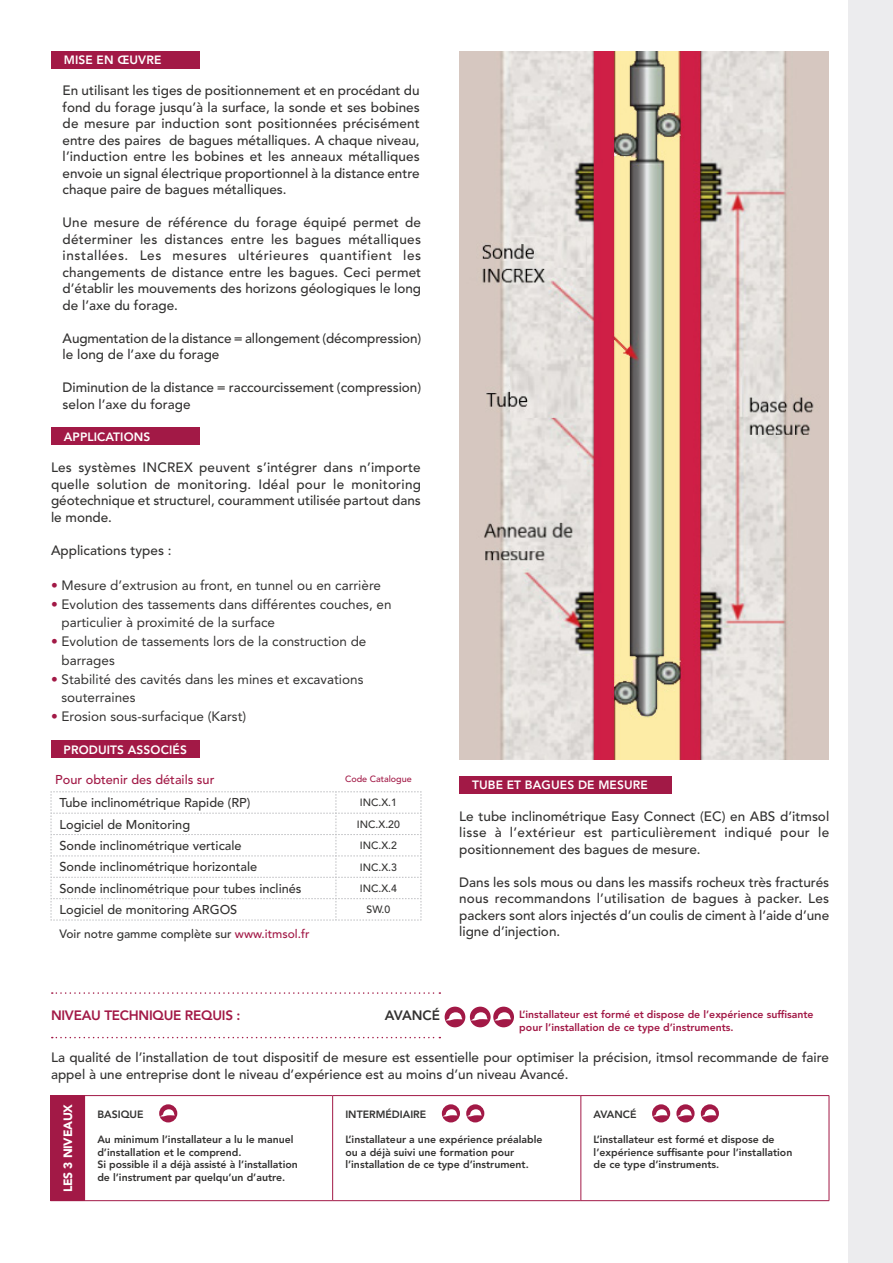
<style>
.page{position:relative;width:893px;height:1263px;background:#fff}
.page>*{position:absolute;margin:0;border:0;box-sizing:border-box;transform-origin:0 0}
.Body_-_9pt{font:500 13.5px/16.5px "Avenir LT Std";color:#333231;text-align:justify}
.t1{font:13.5px/18.8px "Avenir LT Std";color:#333231}
.Niveau_TECH_rouge{font:800 13.5px "Avenir LT Std";letter-spacing:-.02em;color:#a21946}
.Intermédiaire{font:800 13.5px "Avenir LT Std";color:#333231}
.Tableau_-_Titre_gris{font:500 12.75px "Avenir LT Std";color:#333231}
.Tableau_-_Titre_roug{font:500 12.75px "Avenir LT Std";color:#a21946}
.Sous-titre{font:800 12px "Avenir LT Std";letter-spacing:.01em;color:#fff}
.Body_-_8_5pt_-_Left{font:500 12px "Avenir LT Std";color:#333231}
.Tableau_-_Niveaux{font:900 12px "Avenir LT Std";letter-spacing:-.02em;color:#fff}
.Niveau{font:800 10.5px/12.6px "Avenir LT Std";color:#333231}
.Tableau_-_7pt_rouge{font:800 10.5px/12.6px "Avenir LT Std";color:#a21946}
.Tableau_-_Code_catal{font:500 10.5px "Avenir LT Std";color:#333231}
.Tableau_-_Titre_roug-2{font:500 9px "Avenir LT Std";color:#a21946}
.s1{color:#a21946}
</style>
<div class="page">
<div style="left:848px;top:0;width:45px;height:1263px;background:#ececee"></div>
<svg style="left:52px;top:1037px;width:388px;height:1px"></svg>
<svg style="left:52px;top:992px;width:388px;height:2px"></svg>
<div style="left:470px;top:1007px;width:21px;height:20px;background:#a21946;border-radius:50%"></div>
<svg style="left:471px;top:1012px;width:17px;height:9px"></svg>
<div style="left:493px;top:1007px;width:21px;height:20px;background:#a21946;border-radius:50%"></div>
<svg style="left:494px;top:1012px;width:17px;height:9px"></svg>
<div style="left:51px;top:1095px;width:34px;height:106px;background:#a21946"></div>
<hr style="left:581px;top:1096px;width:1px;height:104px;background:#a21946">
<hr style="left:50px;top:1095px;width:35px;height:1px;background:#a21946">
<hr style="left:50px;top:1096px;width:1px;height:104px;background:#a21946">
<hr style="left:85px;top:1095px;width:248px;height:1px;background:#a21946">
<hr style="left:50px;top:1200px;width:35px;height:1px;background:#a21946">
<hr style="left:85px;top:1200px;width:248px;height:1px;background:#a21946">
<hr style="left:333px;top:1095px;width:248px;height:1px;background:#a21946">
<hr style="left:332px;top:1096px;width:1px;height:104px;background:#a21946">
<hr style="left:581px;top:1095px;width:248px;height:1px;background:#a21946">
<hr style="left:829px;top:1096px;width:1px;height:104px;background:#a21946">
<hr style="left:333px;top:1200px;width:248px;height:1px;background:#a21946">
<hr style="left:581px;top:1200px;width:248px;height:1px;background:#a21946">
<div style="left:159px;top:1104px;width:18px;height:18px;background:#a21946;border-radius:50%"></div>
<svg style="left:160px;top:1109px;width:15px;height:7px"></svg>
<div style="left:442px;top:1104px;width:18px;height:18px;background:#a21946;border-radius:50%"></div>
<svg style="left:443px;top:1109px;width:14px;height:7px"></svg>
<div style="left:466px;top:1104px;width:18px;height:18px;background:#a21946;border-radius:50%"></div>
<svg style="left:467px;top:1109px;width:15px;height:7px"></svg>
<div style="left:652px;top:1104px;width:18px;height:18px;background:#a21946;border-radius:50%"></div>
<svg style="left:653px;top:1109px;width:15px;height:7px"></svg>
<svg style="left:676px;top:1104px;width:19px;height:18px"></svg>
<svg style="left:677px;top:1109px;width:15px;height:7px"></svg>
<div style="left:701px;top:1104px;width:18px;height:18px;background:#a21946;border-radius:50%"></div>
<svg style="left:702px;top:1109px;width:14px;height:7px"></svg>
<div style="left:445px;top:1007px;width:20px;height:20px;background:#a21946;border-radius:50%"></div>
<svg style="left:446px;top:1012px;width:16px;height:9px"></svg>
<div style="left:51px;top:428px;width:149px;height:17px;background:#a21946"></div>
<div style="left:51px;top:51px;width:149px;height:17px;background:#a21946"></div>
<svg style="left:51px;top:791px;width:371px;height:130px"></svg>
<div style="left:51px;top:741px;width:149px;height:17px;background:#a21946"></div>
<div style="left:459px;top:776px;width:213px;height:17px;background:#a21946"></div>
<img style="left:459px;top:51px;width:369px;height:708px">
<p class="Sous-titre" style="left:64px;top:53px;width:99px">MISE EN ŒUVRE</p>
<p class="Body_-_9pt" style="left:63px;top:83px;width:359px">En utilisant les tiges de positionnement et en procédant du fond du forage jusqu’à la surface, la sonde et ses bobines de mesure par induction sont positionnées précisément entre des paires de bagues métalliques. A chaque niveau, l’induction entre les bobines et les anneaux métalliques envoie un signal électrique proportionnel à la distance entre chaque paire de bagues métalliques.</p>
<p class="Body_-_9pt" style="left:63px;top:215px;width:360px">Une mesure de référence du forage équipé permet de déterminer les distances entre les bagues métalliques installées. Les mesures ultérieures quantifient les changements de distance entre les bagues. Ceci permet d’établir les mouvements des horizons géologiques le long de l’axe du forage.</p>
<p class="Body_-_9pt" style="left:63px;top:330px;width:360px">Augmentation de la distance = allongement (décompression) le long de l’axe du forage</p>
<p class="Body_-_9pt" style="left:63px;top:380px;width:360px">Diminution de la distance = raccourcissement (compression) selon l’axe du forage</p>
<p class="Sous-titre" style="left:64px;top:430px;width:88px">APPLICATIONS</p>
<p class="Body_-_9pt" style="left:51px;top:459px;width:372px">Les systèmes INCREX peuvent s’intégrer dans n’importe quelle solution de monitoring. Idéal pour le monitoring géotechnique et structurel, couramment utilisée partout dans le monde.</p>
<p class="Body_-_9pt" style="left:51px;top:542px;width:122px">Applications types :</p>
<p class="t1" style="left:51px;top:576px;width:331px"><span class="s1">•</span> Mesure d’extrusion au front, en tunnel ou en carrière</p>
<p class="t1" style="left:62px;top:595px;width:331px;text-indent:-11px"><span class="s1">•</span> Evolution des tassements dans différentes couches, en particulier à proximité de la surface</p>
<p class="t1" style="left:62px;top:632px;width:306px;text-indent:-11px"><span class="s1">•</span> Evolution de tassements lors de la construction de barrages</p>
<p class="t1" style="left:62px;top:670px;width:303px;text-indent:-11px"><span class="s1">•</span> Stabilité des cavités dans les mines et excavations souterraines</p>
<p class="t1" style="left:51px;top:707px;width:197px"><span class="s1">•</span> Erosion sous-surfacique (Karst)</p>
<p class="Sous-titre" style="left:64px;top:742px;width:125px">PRODUITS ASSOCIÉS</p>
<p class="Tableau_-_Titre_roug" style="left:55px;top:772px;width:161px">Pour obtenir des détails sur</p>
<p class="Tableau_-_Titre_roug-2" style="left:345px;top:774px;width:68px">Code Catalogue</p>
<p class="Tableau_-_Titre_gris" style="left:60px;top:795px;width:192px">Tube inclinométrique Rapide (RP)</p>
<p class="Tableau_-_Code_catal" style="left:360px;top:797px;width:39px">INC.X.1</p>
<p class="Tableau_-_Titre_gris" style="left:60px;top:817px;width:132px">Logiciel de Monitoring</p>
<p class="Tableau_-_Code_catal" style="left:357px;top:818px;width:44px">INC.X.20</p>
<p class="Tableau_-_Titre_gris" style="left:60px;top:838px;width:184px">Sonde inclinométrique verticale</p>
<p class="Tableau_-_Code_catal" style="left:360px;top:839px;width:39px">INC.X.2</p>
<p class="Tableau_-_Titre_gris" style="left:60px;top:860px;width:199px">Sonde inclinométrique horizontale</p>
<p class="Tableau_-_Code_catal" style="left:360px;top:861px;width:39px">INC.X.3</p>
<p class="Tableau_-_Titre_gris" style="left:60px;top:881px;width:244px">Sonde inclinométrique pour tubes inclinés</p>
<p class="Tableau_-_Code_catal" style="left:360px;top:882px;width:39px">INC.X.4</p>
<p class="Tableau_-_Titre_gris" style="left:60px;top:902px;width:179px">Logiciel de monitoring ARGOS</p>
<p class="Tableau_-_Code_catal" style="left:367px;top:904px;width:25px">SW.0</p>
<p class="Body_-_8_5pt_-_Left" style="left:60px;top:927px;width:252px">Voir notre gamme complète sur <span class="s1">www.itmsol.fr</span></p>
<p class="Sous-titre" style="left:472px;top:778px;width:177px">TUBE ET BAGUES DE MESURE</p>
<p class="Body_-_9pt" style="left:459px;top:808px;width:371px">Le tube inclinométrique Easy Connect (EC) en ABS d’itmsol lisse à l’extérieur est particulièrement indiqué pour le positionnement des bagues de mesure.</p>
<p class="Body_-_9pt" style="left:459px;top:874px;width:371px">Dans les sols mous ou dans les massifs rocheux très fracturés nous recommandons l’utilisation de bagues à packer. Les packers sont alors injectés d’un coulis de ciment à l’aide d’une ligne d’injection.</p>
<p class="Niveau_TECH_rouge" style="left:51px;top:1008px;width:191px">NIVEAU TECHNIQUE REQUIS :</p>
<p class="Intermédiaire" style="left:385px;top:1008px;width:57px">AVANCÉ</p>
<p class="Tableau_-_7pt_rouge" style="left:519px;top:1008px;width:296px">L’installateur est formé et dispose de l’expérience suffisante pour l’installation de ce type d’instruments.</p>
<p class="Body_-_9pt" style="left:51px;top:1049px;width:780px">La qualité de l’installation de tout dispositif de mesure est essentielle pour optimiser la précision, itmsol recommande de faire appel à une entreprise dont le niveau d’expérience est au moins d’un niveau Avancé.</p>
<p class="Tableau_-_Niveaux" style="left:61px;top:1192px;width:90px;rotate:-90deg">LES 3 NIVEAUX</p>
<p class="Niveau" style="left:97px;top:1108px;width:48px">BASIQUE</p>
<p class="Niveau" style="left:97px;top:1133px;width:198px">Au minimum l’installateur a lu le manuel d’installation et le comprend.</p>
<p class="Niveau" style="left:97px;top:1158px;width:202px">Si possible il a déjà assisté à l’installation de l’instrument par quelqu’un d’autre.</p>
<p class="Niveau" style="left:345px;top:1108px;width:82px">INTERMÉDIAIRE</p>
<p class="Niveau" style="left:345px;top:1133px;width:199px">L’installateur a une expérience préalable</p>
<p class="Niveau" style="left:345px;top:1146px;width:185px">ou a déjà suivi une formation pour l’installation de ce type d’instrument.</p>
<p class="Niveau" style="left:594px;top:1108px;width:44px">AVANCÉ</p>
<p class="Niveau" style="left:594px;top:1133px;width:183px">L’installateur est formé et dispose de</p>
<p class="Niveau" style="left:594px;top:1146px;width:200px">l’expérience suffisante pour l’installation</p>
<p class="Niveau" style="left:594px;top:1158px;width:127px">de ce type d’instruments.</p>
</div>
